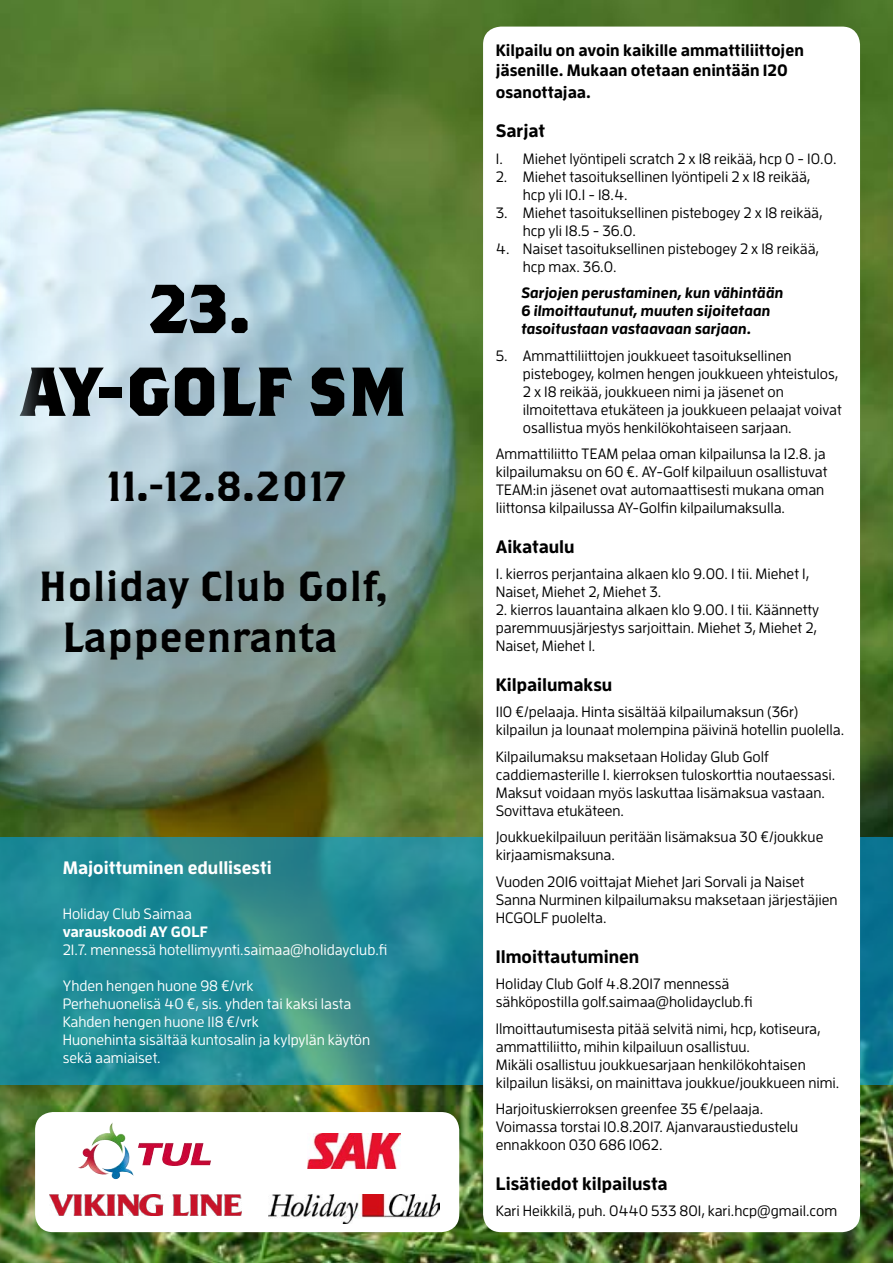
<style>
.page{position:relative;width:893px;height:1263px;background:#fff}
.page>*{position:absolute;margin:0;border:0;box-sizing:border-box;transform-origin:0 0}
.t1{font:700 69px/82.8px "Brothers OT";color:#000;text-align:center}
.t2{font:42px/50.4px "Brothers OT";color:#000}
.t3{font:700 18px "Enzo OT";color:#000}
.t4{font:700 18px "Enzo OT";color:#fff}
.t5{font:700 16.5px/19.8px "Enzo OT";color:#000}
.t6{font:500 15px/18px "Enzo OT";color:#000}
.t7{font:500 15px/18px "Enzo OT";color:#fff}
.t8{font:italic 700 15px/18px "Enzo OT";color:#000}
.t9{font:700 15px "Enzo OT";color:#fff}
</style>
<div class="page">
<img style="left:0;top:0;width:893px;height:1263px">
<svg style="left:0;top:837px;width:893px;height:247px;background:#228893"></svg>
<svg style="left:0;top:121px;width:455px;height:687px;background:#95b1aa"></svg>
<div style="left:483px;top:27px;width:377px;height:1205px;background:#fff;border-radius:18px"></div>
<div style="left:35px;top:1112px;width:424px;height:120px;background:#fff;border-radius:18px"></div>
<img style="left:307px;top:1133px;width:94px;height:35px">
<img style="left:50px;top:1194px;width:191px;height:22px">
<img style="left:269px;top:1194px;width:170px;height:29px">
<img style="left:78px;top:1122px;width:133px;height:57px">
<h1 class="t1" style="left:21px;top:271px;width:389px">23.<br>AY-GOLF SM</h1>
<h2 class="t2" style="left:107px;top:463px;width:241px">11.-12.8.2017</h2>
<h2 class="t2" style="left:62px;top:563px;width:327px;text-indent:-24px">Holiday Club Golf,<br>Lappeenranta</h2>
<p class="t4" style="left:63px;top:856px;width:210px">Majoittuminen edullisesti</p>
<p class="t7" style="left:63px;top:904px;width:131px">Holiday Club Saimaa</p>
<p class="t9" style="left:63px;top:922px;width:146px">varauskoodi AY GOLF</p>
<p class="t7" style="left:63px;top:940px;width:326px">21.7. mennessä hotellimyynti.saimaa@holidayclub.fi</p>
<p class="t7" style="left:63px;top:976px;width:309px">Yhden hengen huone 98 €/vrk<br>Perhehuonelisä 40 €, sis. yhden tai kaksi lasta Kahden hengen huone 118 €/vrk<br>Huonehinta sisältää kuntosalin ja kylpylän käytön sekä aamiaiset.</p>
<p class="t5" style="left:496px;top:40px;width:310px">Kilpailu on avoin kaikille ammattiliittojen jäsenille. Mukaan otetaan enintään 120</p>
<p class="t5" style="left:496px;top:81px;width:97px">osanottajaa.</p>
<p class="t3" style="left:496px;top:119px;width:51px">Sarjat</p>
<p class="t6" style="left:496px;top:149px;width:342px">1. Miehet lyöntipeli scratch 2 x 18 reikää, hcp 0 - 10.0.</p>
<p class="t6" style="left:523px;top:167px;width:289px;text-indent:-27px">2. Miehet tasoituksellinen lyöntipeli 2 x 18 reikää, hcp yli 10.1 - 18.4.</p>
<p class="t6" style="left:523px;top:203px;width:301px;text-indent:-27px">3. Miehet tasoituksellinen pistebogey 2 x 18 reikää, hcp yli 18.5 - 36.0.</p>
<p class="t6" style="left:523px;top:239px;width:298px;text-indent:-27px">4. Naiset tasoituksellinen pistebogey 2 x 18 reikää, hcp max. 36.0.</p>
<p class="t8" style="left:521px;top:284px;width:264px">Sarjojen perustaminen, kun vähintään<br>6 ilmoittautunut, muuten sijoitetaan tasoitustaan vastaavaan sarjaan.</p>
<p class="t6" style="left:523px;top:346px;width:321px;text-indent:-27px">5. Ammattiliittojen joukkueet tasoituksellinen pistebogey, kolmen hengen joukkueen yhteistulos, 2 x 18 reikää, joukkueen nimi ja jäsenet on ilmoitettava etukäteen ja joukkueen pelaajat voivat osallistua myös henkilökohtaiseen sarjaan.</p>
<p class="t6" style="left:496px;top:445px;width:333px">Ammattiliitto TEAM pelaa oman kilpailunsa la 12.8. ja kilpailumaksu on 60 €. AY-Golf kilpailuun osallistuvat TEAM:in jäsenet ovat automaattisesti mukana oman liittonsa kilpailussa AY-Golfin kilpailumaksulla.</p>
<p class="t3" style="left:496px;top:535px;width:80px">Aikataulu</p>
<p class="t6" style="left:496px;top:565px;width:315px">1. kierros perjantaina alkaen klo 9.00. 1 tii. Miehet 1,<br>Naiset, Miehet 2, Miehet 3.</p>
<p class="t6" style="left:496px;top:601px;width:325px">2. kierros lauantaina alkaen klo 9.00. 1 tii. Käännetty paremmuusjärjestys sarjoittain. Miehet 3, Miehet 2,<br>Naiset, Miehet 1.</p>
<p class="t3" style="left:496px;top:673px;width:118px">Kilpailumaksu</p>
<p class="t6" style="left:496px;top:703px;width:350px">110 €/pelaaja. Hinta sisältää kilpailumaksun (36r) kilpailun ja lounaat molempina päivinä hotellin puolella.</p>
<p class="t6" style="left:496px;top:747px;width:341px">Kilpailumaksu maksetaan Holiday Glub Golf caddiemasterille 1. kierroksen tuloskorttia noutaessasi.<br>Maksut voidaan myös laskuttaa lisämaksua vastaan.<br>Sovittava etukäteen.</p>
<p class="t6" style="left:496px;top:828px;width:329px">Joukkuekilpailuun peritään lisämaksua 30 €/joukkue kirjaamismaksuna.</p>
<p class="t6" style="left:496px;top:872px;width:343px">Vuoden 2016 voittajat Miehet Jari Sorvali ja Naiset<br>Sanna Nurminen kilpailumaksu maksetaan järjestäjien<br>HCGOLF puolelta.</p>
<p class="t3" style="left:496px;top:945px;width:145px">Ilmoittautuminen</p>
<p class="t6" style="left:496px;top:975px;width:258px">Holiday Club Golf 4.8.2017 mennessä sähköpostilla golf.saimaa@holidayclub.fi</p>
<p class="t6" style="left:496px;top:1019px;width:345px">Ilmoittautumisesta pitää selvitä nimi, hcp, kotiseura, ammattiliitto, mihin kilpailuun osallistuu.<br>Mikäli osallistuu joukkuesarjaan henkilökohtaisen kilpailun lisäksi, on mainittava joukkue/joukkueen nimi.</p>
<p class="t6" style="left:496px;top:1100px;width:304px">Harjoituskierroksen greenfee 35 €/pelaaja.<br>Voimassa torstai 10.8.2017. Ajanvaraustiedustelu ennakkoon 030 686 1062.</p>
<p class="t3" style="left:496px;top:1172px;width:173px">Lisätiedot kilpailusta</p>
<p class="t6" style="left:496px;top:1202px;width:343px">Kari Heikkilä, puh. 0440 533 801, kari.hcp@gmail.com</p>
</div>
